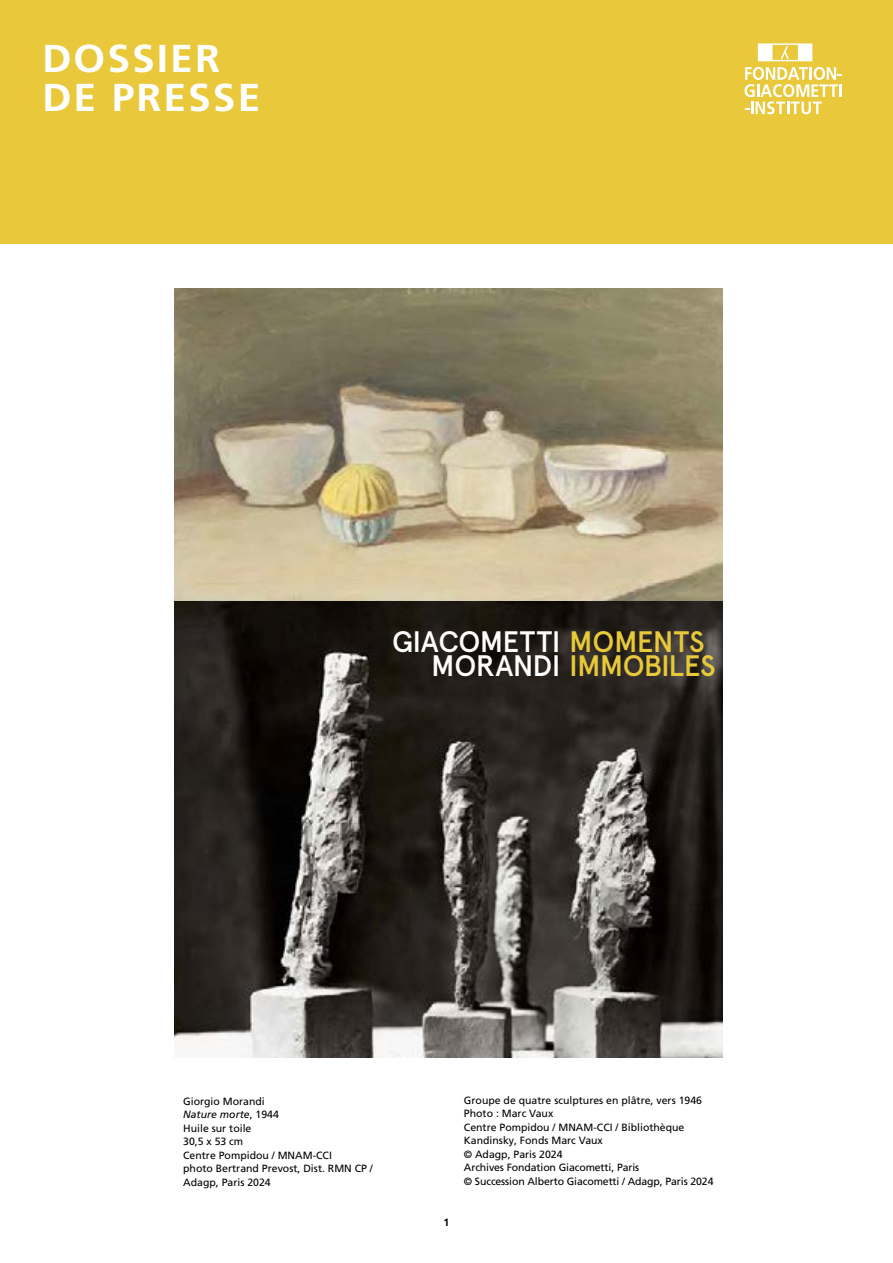
<style>
.page{position:relative;width:893px;height:1263px;background:#fff}
.page>*{position:absolute;margin:0;border:0;box-sizing:border-box;transform-origin:0 0}
.t1{font:700 38.85px/38.8px "Frutiger LT Pro";letter-spacing:.05em;color:#fff;scale:1.05 1}
.t2{font:500 29.55px/23.7px "Apercu Pro";letter-spacing:-.015em;color:#fff}
.t3{font:10.5px/13.5px "Frutiger LT Pro";color:#000}
.t4{font:700 10.5px "Frutiger LT Pro";color:#000}
.s1{color:#e7c93a}
.s2{font-style:italic}
</style>
<div class="page">
<div style="left:0;top:0;width:893px;height:244px;background:#e9c93b"></div>
<svg style="left:745px;top:67px;width:97px;height:47px"></svg>
<svg style="left:758px;top:43px;width:54px;height:18px"></svg>
<img style="left:174px;top:288px;width:549px;height:769px">
<h1 class="t1" style="left:42px;top:39px;width:209px">DOSSIER<br>DE PRESSE</h1>
<h2 class="t2" style="left:431px;top:628px;width:286px;text-indent:-39px">GIACOMETTI <span class="s1">MOMENTS<br></span>MORANDI <span class="s1">IMMOBILES</span></h2>
<p class="t3" style="left:183px;top:1094px;width:191px">Giorgio Morandi<br><span class="s2">Nature morte</span>, 1944<br>Huile sur toile<br>30,5 x 53 cm<br>Centre Pompidou / MNAM-CCI<br>photo Bertrand Prevost, Dist. RMN CP /<br>Adagp, Paris 2024</p>
<p class="t4" style="left:444px;top:1216px;width:7px">1</p>
<p class="t3" style="left:464px;top:1093px;width:251px">Groupe de quatre sculptures en plâtre, vers 1946<br>Photo : Marc Vaux<br>Centre Pompidou / MNAM-CCI / Bibliothèque Kandinsky, Fonds Marc Vaux<br>© Adagp, Paris 2024<br>Archives Fondation Giacometti, Paris<br>© Succession Alberto Giacometti / Adagp, Paris 2024</p>
</div>
